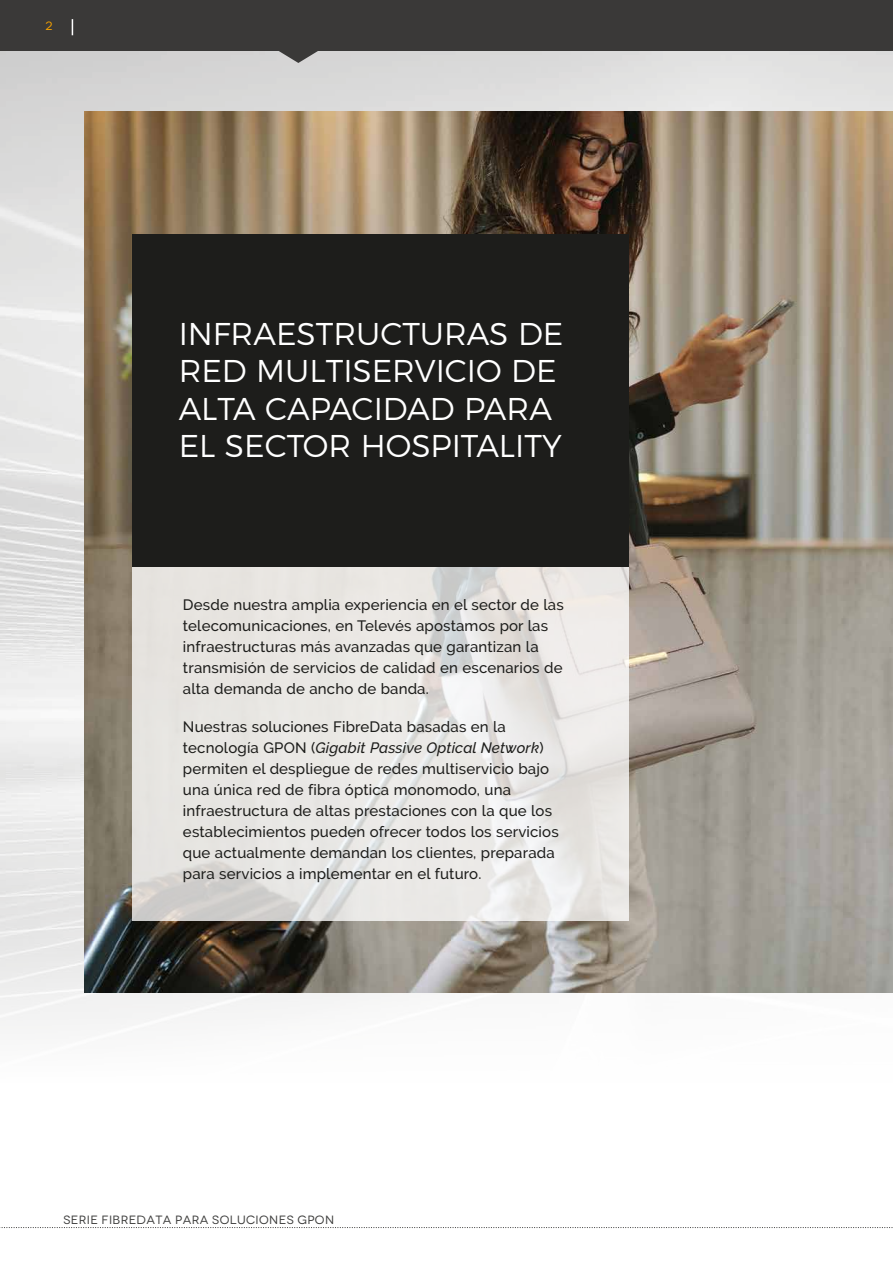
<style>
.page{position:relative;width:893px;height:1263px;background:#fff}
.page>*{position:absolute;margin:0;border:0;box-sizing:border-box;transform-origin:0 0}
.t1{font:300 31.5px/37.5px "Montserrat";color:#fff}
.t2{font:500 15px/21px "Raleway";letter-spacing:.01em;color:#1d1d1b}
.t3{font:expanded 12px "Novecento";letter-spacing:.03em;color:#3d3d3c}
.t4{font:expanded 12px "Novecento";color:#f6a200}
.s1{font-style:italic}
</style>
<div class="page">
<div style="left:0;top:0;width:893px;height:51px;background:#3a3938"></div>
<svg style="left:261px;top:51px;width:74px;height:12px"></svg>
<svg style="left:72px;top:19px;width:1px;height:16px"></svg>
<svg style="left:0;top:1227px;width:893px;height:1px"></svg>
<img style="left:84px;top:111px;width:809px;height:882px">
<div style="left:132px;top:234px;width:497px;height:332px;background:#1d1d1b"></div>
<svg style="left:132px;top:567px;width:497px;height:353px;background:#e7e5e2"></svg>
<p class="t4" style="left:45px;top:19px;width:8px">2</p>
<h1 class="t1" style="left:179px;top:312px;width:386px">INFRAESTRUCTURAS DE<br>RED MULTISERVICIO DE<br>ALTA CAPACIDAD PARA<br>EL SECTOR HOSPITALITY</h1>
<p class="t2" style="left:183px;top:594px;width:382px">Desde nuestra amplia experiencia en el sector de las telecomunicaciones, en Televés apostamos por las infraestructuras más avanzadas que garantizan la transmisión de servicios de calidad en escenarios de alta demanda de ancho de banda.</p>
<p class="t2" style="left:183px;top:716px;width:377px">Nuestras soluciones FibreData basadas en la tecnología GPON (<span class="s1">Gigabit Passive Optical Network</span>) permiten el despliegue de redes multiservicio bajo una única red de fibra óptica monomodo, una infraestructura de altas prestaciones con la que los establecimientos pueden ofrecer todos los servicios que actualmente demandan los clientes, preparada para servicios a implementar en el futuro.</p>
<p class="t3" style="left:63px;top:1212px;width:272px">SERIE FIBREDATA PARA SOLUCIONES GPON</p>
</div>
